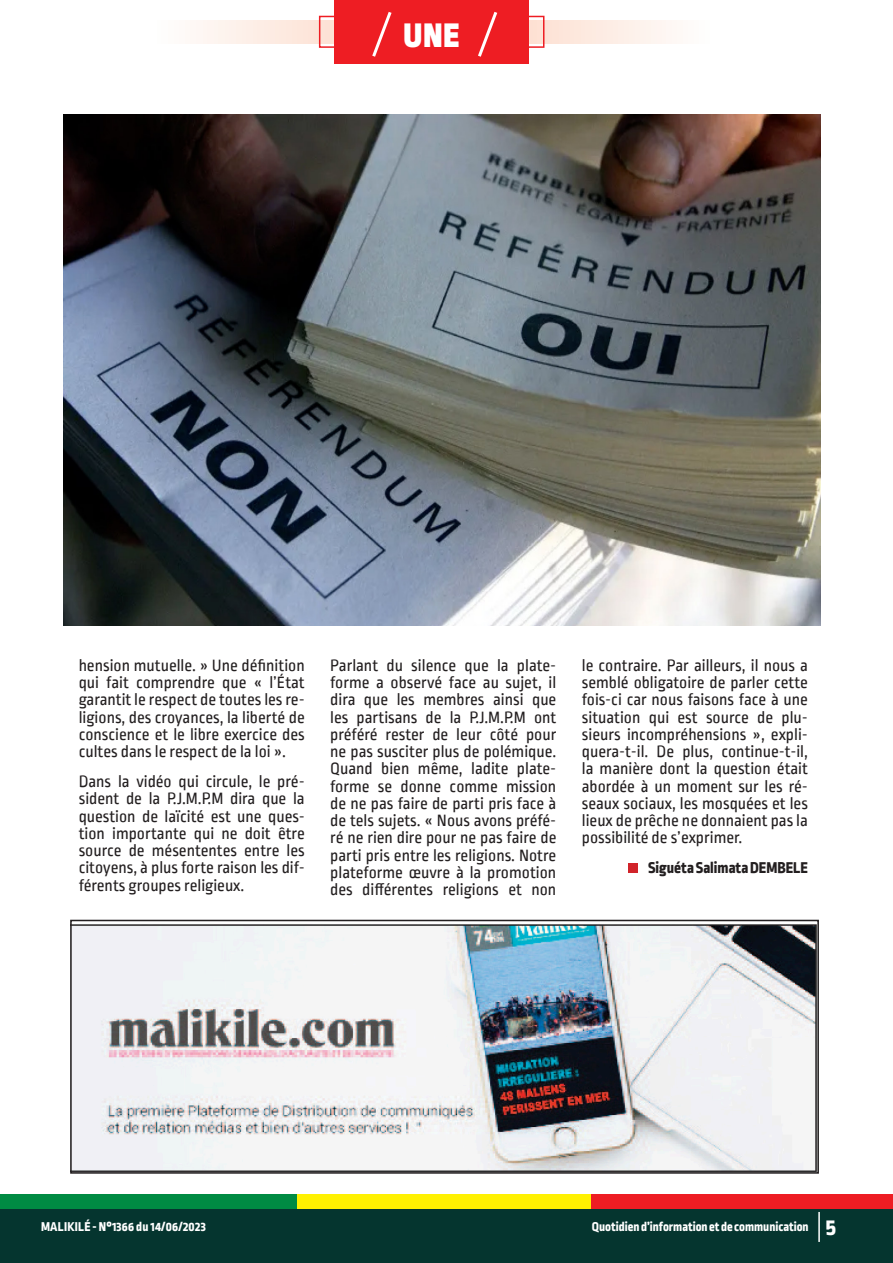
<style>
.page{position:relative;width:893px;height:1263px;background:#fff}
.page>*{position:absolute;margin:0;border:0;box-sizing:border-box;transform-origin:0 0}
.t1{font:900 36px "Ropa Sans Pro";color:#fff}
.t2{font:17.25px/17.2px "Ropa Sans PTT";color:#231f20;text-align:justify}
.t3{font:800 16.5px "Ropa Sans Pro";color:#231f20}
.t4{font:800 13.5px "Ropa Sans Pro";color:#fff}
.t5{font:800 13.5px "Ropa Sans Pro";letter-spacing:.02em;color:#fff}
.s1{font-size:24px}
</style>
<div class="page">
<div style="left:0;top:1195px;width:297px;height:17px;background:#008b43"></div>
<div style="left:297px;top:1195px;width:297px;height:17px;background:#fff101"></div>
<div style="left:592px;top:1195px;width:301px;height:17px;background:#ee1d23"></div>
<div style="left:0;top:1209px;width:893px;height:54px;background:#05352f"></div>
<hr style="left:818px;top:1212px;width:2px;height:30px;background:#fff">
<svg style="left:196px;top:21px;width:476px;height:23px"></svg>
<div style="left:319px;top:16px;width:225px;height:32px;border:2px solid #ee1d23"></div>
<div style="left:334px;top:0;width:195px;height:64px;background:#ee1d23"></div>
<svg style="left:372px;top:12px;width:20px;height:45px"></svg>
<svg style="left:478px;top:11px;width:20px;height:46px"></svg>
<img style="left:64px;top:115px;width:757px;height:510px">
<img style="left:73px;top:924px;width:743px;height:247px">
<div style="left:70px;top:920px;width:749px;height:254px;border:2px solid #231f20"></div>
<div style="left:628px;top:863px;width:10px;height:10px;background:#d1232a"></div>
<p class="t1" style="left:403px;top:13px;width:57px">UNE</p>
<p class="t2" style="left:79px;top:658px;width:228px">hension mutuelle. » Une définition qui fait comprendre que « l’État garantit le respect de toutes les re&shy;ligions, des croyances, la liberté de conscience et le libre exercice des cultes dans le respect de la loi ».</p>
<p class="t2" style="left:79px;top:774px;width:228px">Dans la vidéo qui circule, le pré&shy;sident de la P.J.M.P.M dira que la question de laïcité est une ques&shy;tion importante qui ne doit être source de mésententes entre les citoyens, à plus forte raison les dif&shy;férents groupes religieux.</p>
<p class="t2" style="left:330px;top:658px;width:228px">Parlant du silence que la plate&shy;forme a observé face au sujet, il dira que les membres ainsi que les partisans de la P.J.M.P.M ont préféré rester de leur côté pour ne pas susciter plus de polémique.<br>Quand bien même, ladite plate&shy;forme se donne comme mission de ne pas faire de parti pris face à de tels sujets. « Nous avons préfé&shy;ré ne rien dire pour ne pas faire de parti pris entre les religions. Notre plateforme œuvre à la promotion des différentes religions et non</p>
<p class="t2" style="left:582px;top:658px;width:228px">le contraire. Par ailleurs, il nous a semblé obligatoire de parler cette fois-ci car nous faisons face à une situation qui est source de plu&shy;sieurs incompréhensions », expli&shy;quera-t-il. De plus, continue-t-il, la manière dont la question était abordée à un moment sur les ré&shy;seaux sociaux, les mosquées et les lieux de prêche ne donnaient pas la possibilité de s’exprimer.</p>
<p class="t3" style="left:648px;top:858px;width:161px">Siguéta Salimata DEMBELE</p>
<p class="t5" style="left:41px;top:1219px;width:166px">MALIKILÉ - N°1366 du 14/06/2023</p>
<p class="t4" style="left:592px;top:1219px;width:246px">Quotidien d’information et de communication <span class="s1">5</span></p>
</div>
